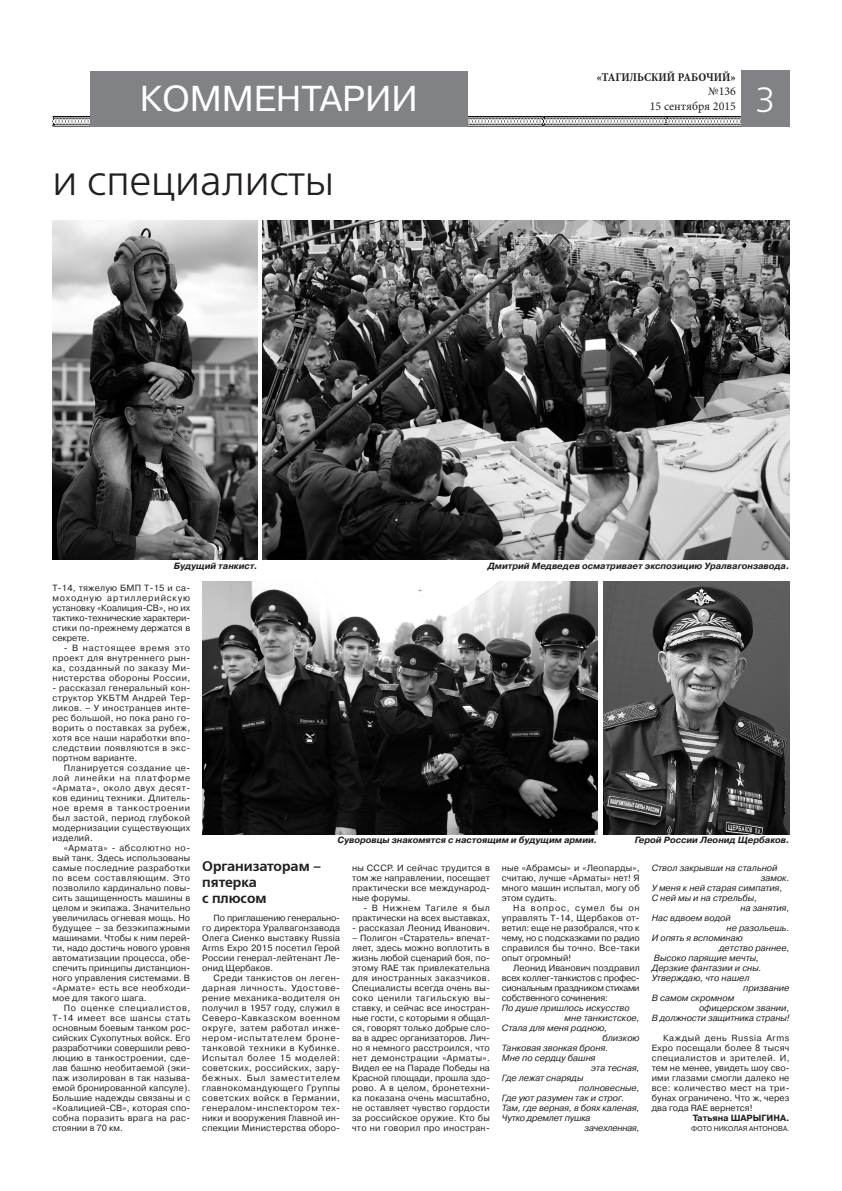
<style>
.page{position:relative;width:842px;height:1191px;background:#fff}
.page>*{position:absolute;margin:0;border:0;box-sizing:border-box;transform-origin:0 0}
.ЗАГОЛОВОК-30{font:42px "Free Set C";color:#231f20}
.ТЕМА_ПОЛОСЫ{font:36px "Pragmatica C";color:#fff}
.t1{font:35px "Free Set C";color:#fff}
.ЗАГОЛОВОК-ЕАН{font:700 14px/16px "Free Set C";color:#231f20}
.КОЛОНТИТУЛ{font:700 condensed 12px "Minion Pro";color:#231f20}
.КОЛОНТИТУЛ_-_НОМЕР_И{font:12px "Minion Pro";color:#231f20}
.ОСНОВНОЙ{font:9px/10px "Pragmatica C";letter-spacing:.02em;color:#231f20;text-align:justify}
.ОСНОВНОЙ-2{font:italic 9px "Pragmatica C";color:#231f20}
.ФОТОПОДПИСЬ{font:italic 700 9px "Pragmatica C";color:#231f20}
.ОСНОВНОЙ-3{font:italic 9px "Pragmatica C";letter-spacing:-.02em;color:#231f20}
.ОСНОВНОЙ-4{font:700 9px "Pragmatica C";color:#231f20}
.АНТОНОВ-КАЗАНЦЕВ{font:7px "Pragmatica C";color:#231f20}
</style>
<div class="page">
<svg style="left:53px;top:116px;width:688px;height:11px"></svg>
<div style="left:741px;top:71px;width:48px;height:56px;background:#808285"></div>
<div style="left:90px;top:71px;width:377px;height:56px;background:#808285"></div>
<img style="left:603px;top:581px;width:186px;height:253px">
<img style="left:203px;top:581px;width:394px;height:253px">
<img style="left:262px;top:221px;width:527px;height:339px">
<img style="left:52px;top:221px;width:206px;height:339px">
<p class="ТЕМА_ПОЛОСЫ" style="left:140px;top:78px;width:279px">КОММЕНТАРИИ</p>
<p class="ЗАГОЛОВОК-30" style="left:52px;top:156px;width:283px">и специалисты</p>
<p class="КОЛОНТИТУЛ" style="left:596px;top:69px;width:141px">«ТАГИЛЬСКИЙ РАБОЧИЙ»</p>
<p class="КОЛОНТИТУЛ_-_НОМЕР_И" style="left:708px;top:83px;width:29px">№136</p>
<p class="КОЛОНТИТУЛ_-_НОМЕР_И" style="left:650px;top:98px;width:88px">15 сентября 2015</p>
<p class="t1" style="left:754px;top:80px;width:23px">3</p>
<p class="ФОТОПОДПИСЬ" style="left:174px;top:561px;width:85px">Будущий танкист.</p>
<p class="ФОТОПОДПИСЬ" style="left:488px;top:561px;width:303px">Дмитрий Медведев осматривает экспозицию Уралвагонзавода.</p>
<p class="ОСНОВНОЙ" style="left:52px;top:583px;width:139px">Т-14, тяжелую БМП Т-15 и са&shy;моходную артиллерийскую установку «Коалиция-СВ», но их тактико-технические характери&shy;стики по-прежнему держатся в секрете.</p>
<p class="ОСНОВНОЙ" style="left:52px;top:643px;width:139px;text-indent:11px">- В настоящее время это проект для внутреннего рын&shy;ка, созданный по заказу Ми&shy;нистерства обороны России,</p>
<p class="ОСНОВНОЙ" style="left:52px;top:683px;width:139px">- рассказал генеральный кон&shy;структор УКБТМ Андрей Тер&shy;ликов. – У иностранцев инте&shy;рес большой, но пока рано го&shy;ворить о поставках за рубеж, хотя все наши наработки впо&shy;следствии появляются в экс&shy;портном варианте.</p>
<p class="ОСНОВНОЙ" style="left:52px;top:763px;width:139px;text-indent:11px">Планируется создание це&shy;лой линейки на платформе «Армата», около двух десят&shy;ков единиц техники. Длитель&shy;ное время в танкостроении был застой, период глубокой модернизации существующих изделий.</p>
<p class="ОСНОВНОЙ" style="left:52px;top:843px;width:139px;text-indent:11px">«Армата» - абсолютно но&shy;вый танк. Здесь использованы самые последние разработки по всем составляющим. Это позволило кардинально повы&shy;сить защищенность машины в целом и экипажа. Значительно увеличилась огневая мощь. Но будущее – за безэкипажными машинами. Чтобы к ним перей&shy;ти, надо достичь нового уровня автоматизации процесса, обе&shy;спечить принципы дистанцион&shy;ного управления системами. В «Армате» есть все необходи&shy;мое для такого шага.</p>
<p class="ОСНОВНОЙ" style="left:52px;top:1003px;width:139px;text-indent:11px">По оценке специалистов, Т-14 имеет все шансы стать основным боевым танком рос&shy;сийских Сухопутных войск. Его разработчики совершили рево&shy;люцию в танкостроении, сде&shy;лав башню необитаемой (эки&shy;паж изолирован в так называ&shy;емой бронированной капсуле).<br>Большие надежды связаны и с «Коалицией-СВ», которая спо&shy;собна поразить врага на рас&shy;стоянии в 70 км.</p>
<p class="ФОТОПОДПИСЬ" style="left:338px;top:835px;width:261px">Суворовцы знакомятся с настоящим и будущим армии.</p>
<p class="ФОТОПОДПИСЬ" style="left:635px;top:835px;width:156px">Герой России Леонид Щербаков.</p>
<p class="ЗАГОЛОВОК-ЕАН" style="left:202px;top:858px;width:120px">Организаторам – пятерка<br>с плюсом</p>
<p class="ОСНОВНОЙ" style="left:202px;top:913px;width:139px;text-indent:11px">По приглашению генерально&shy;го директора Уралвагонзавода Олега Сиенко выставку Russia Arms Expo 2015 посетил Герой России генерал-лейтенант Ле&shy;онид Щербаков.</p>
<p class="ОСНОВНОЙ" style="left:202px;top:973px;width:139px;text-indent:11px">Среди танкистов он леген&shy;дарная личность. Удостове&shy;рение механика-водителя он получил в 1957 году, служил в Северо-Кавказском военном округе, затем работал инже&shy;нером-испытателем броне&shy;танковой техники в Кубинке.<br>Испытал более 15 моделей: советских, российских, зару&shy;бежных. Был заместителем главнокомандующего Группы советских войск в Германии, генералом-инспектором тех&shy;ники и вооружения Главной ин&shy;спекции Министерства оборо-</p>
<p class="ОСНОВНОЙ" style="left:352px;top:863px;width:139px">ны СССР. И сейчас трудится в том же направлении, посещает практически все международ&shy;ные форумы.</p>
<p class="ОСНОВНОЙ" style="left:352px;top:903px;width:139px;text-align:right">- В Нижнем Тагиле я был практически на всех выставках,</p>
<p class="ОСНОВНОЙ" style="left:352px;top:923px;width:139px">- рассказал Леонид Иванович.</p>
<p class="ОСНОВНОЙ" style="left:352px;top:933px;width:139px">– Полигон «Старатель» впечат&shy;ляет, здесь можно воплотить в жизнь любой сценарий боя, по&shy;этому RAE так привлекательна для иностранных заказчиков.<br>Специалисты всегда очень вы&shy;соко ценили тагильскую вы&shy;ставку, и сейчас все иностран&shy;ные гости, с которыми я общал&shy;ся, говорят только добрые сло&shy;ва в адрес организаторов. Лич&shy;но я немного расстроился, что нет демонстрации «Арматы».<br>Видел ее на Параде Победы на Красной площади, прошла здо&shy;рово. А в целом, бронетехни&shy;ка показана очень масштабно, не оставляет чувство гордости за российское оружие. Кто бы что ни говорил про иностран-</p>
<p class="ОСНОВНОЙ" style="left:502px;top:863px;width:139px">ные «Абрамсы» и «Леопарды», считаю, лучше «Арматы» нет! Я много машин испытал, могу об этом судить.</p>
<p class="ОСНОВНОЙ" style="left:502px;top:903px;width:139px;text-indent:11px">На вопрос, сумел бы он управлять Т-14, Щербаков от&shy;ветил: еще не разобрался, что к чему, но с подсказками по радио справился бы точно. Все-таки опыт огромный!</p>
<p class="ОСНОВНОЙ" style="left:502px;top:963px;width:139px;text-indent:11px">Леонид Иванович поздравил всех коллег-танкистов с профес&shy;сиональным праздником стихами собственного сочинения:</p>
<p class="ОСНОВНОЙ-2" style="left:502px;top:1003px;width:129px">По душе пришлось искусство</p>
<p class="ОСНОВНОЙ-2" style="left:565px;top:1013px;width:77px">мне танкистское,</p>
<p class="ОСНОВНОЙ-2" style="left:502px;top:1023px;width:107px">Стала для меня родною,</p>
<p class="ОСНОВНОЙ-2" style="left:602px;top:1033px;width:39px">близкою</p>
<p class="ОСНОВНОЙ-2" style="left:502px;top:1043px;width:108px">Танковая звонкая броня.</p>
<p class="ОСНОВНОЙ-2" style="left:502px;top:1053px;width:95px">Мне по сердцу башня</p>
<p class="ОСНОВНОЙ-2" style="left:591px;top:1063px;width:50px">эта тесная,</p>
<p class="ОСНОВНОЙ-2" style="left:502px;top:1073px;width:83px">Где лежат снаряды</p>
<p class="ОСНОВНОЙ-2" style="left:579px;top:1083px;width:62px">полновесные,</p>
<p class="ОСНОВНОЙ-2" style="left:502px;top:1093px;width:124px">Где уют разумен так и строг.</p>
<p class="ОСНОВНОЙ-2" style="left:502px;top:1103px;width:139px">Там, где верная, в боях каленая,</p>
<p class="ОСНОВНОЙ-3" style="left:502px;top:1113px;width:90px">Чутко дремлет пушка</p>
<p class="ОСНОВНОЙ-3" style="left:584px;top:1123px;width:57px">зачехленная,</p>
<p class="ОСНОВНОЙ-2" style="left:652px;top:863px;width:127px">Ствол закрывши на стальной</p>
<p class="ОСНОВНОЙ-2" style="left:761px;top:873px;width:30px">замок.</p>
<p class="ОСНОВНОЙ-2" style="left:652px;top:883px;width:132px">У меня к ней старая симпатия,</p>
<p class="ОСНОВНОЙ-2" style="left:652px;top:893px;width:107px">С ней мы и на стрельбы,</p>
<p class="ОСНОВНОЙ-2" style="left:740px;top:903px;width:51px">на занятия,</p>
<p class="ОСНОВНОЙ-2" style="left:652px;top:913px;width:81px">Нас вдвоем водой</p>
<p class="ОСНОВНОЙ-2" style="left:726px;top:923px;width:64px">не разольешь.</p>
<p class="ОСНОВНОЙ-2" style="left:652px;top:933px;width:93px">И опять я вспоминаю</p>
<p class="ОСНОВНОЙ-2" style="left:719px;top:943px;width:72px">детство раннее,</p>
<p class="ОСНОВНОЙ-2" style="left:654px;top:953px;width:107px">Высоко парящие мечты,</p>
<p class="ОСНОВНОЙ-2" style="left:652px;top:963px;width:112px">Дерзкие фантазии и сны.</p>
<p class="ОСНОВНОЙ-2" style="left:652px;top:973px;width:99px">Утверждаю, что нашел</p>
<p class="ОСНОВНОЙ-2" style="left:743px;top:983px;width:48px">призвание</p>
<p class="ОСНОВНОЙ-2" style="left:652px;top:993px;width:84px">В самом скромном</p>
<p class="ОСНОВНОЙ-2" style="left:699px;top:1003px;width:92px">офицерском звании,</p>
<p class="ОСНОВНОЙ-2" style="left:652px;top:1013px;width:139px">В должности защитника страны!</p>
<p class="ОСНОВНОЙ" style="left:652px;top:1033px;width:139px;text-indent:11px">Каждый день Russia Arms Expo посещали более 8 тысяч специалистов и зрителей. И, тем не менее, увидеть шоу сво&shy;ими глазами смогли далеко не все: количество мест на три&shy;бунах ограничено. Что ж, через два года RAE вернется!</p>
<p class="ОСНОВНОЙ-4" style="left:693px;top:1113px;width:98px">Татьяна ШАРЫГИНА.</p>
<p class="АНТОНОВ-КАЗАНЦЕВ" style="left:691px;top:1125px;width:100px">ФОТО НИКОЛАЯ АНТОНОВА.</p>
</div>
